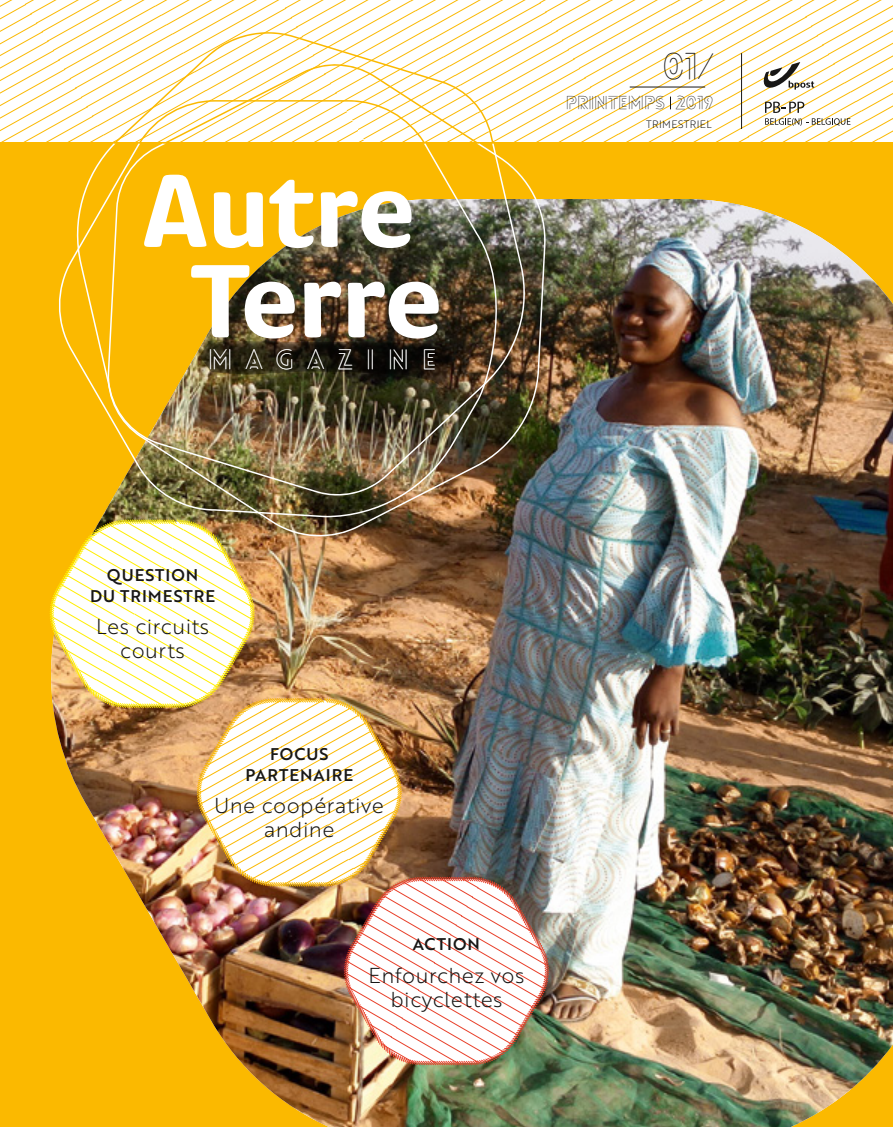
<style>
.page{position:relative;width:893px;height:1127px;background:#fff}
.page>*{position:absolute;margin:0;border:0;box-sizing:border-box;transform-origin:0 0}
.t1{font:300 36px "Lovelo Line";color:#181716}
.t2{font:300 26.85px "Lovelo Line";letter-spacing:.49em;color:#fff}
.t3{font:21px/24px "Brother 1816 Light";letter-spacing:.02em;color:#181716;text-align:center}
.t4{font:300 18px "Lovelo Line";color:#181716}
.t5{font:16.5px/21px "Brother 1816 Medium";letter-spacing:.06em;color:#181716;text-align:center}
.t6{font:10.5px "Brother 1816 Light";letter-spacing:.04em;color:#181716}
</style>
<div class="page">
<div style="left:0;top:143px;width:893px;height:984px;background:#fbb900"></div>
<img style="left:101px;top:199px;width:792px;height:928px">
<img style="left:49px;top:518px;width:501px;height:548px">
<svg style="left:0;top:0;width:893px;height:143px"></svg>
<hr style="left:630px;top:87px;width:75px;height:1px;background:#181716">
<svg style="left:670px;top:97px;width:1px;height:12px"></svg>
<svg style="left:761px;top:62px;width:53px;height:28px"></svg>
<svg style="left:765px;top:102px;width:85px;height:24px"></svg>
<hr style="left:741px;top:53px;width:1px;height:76px;background:#181716">
<img style="left:106px;top:190px;width:441px;height:349px">
<img style="left:70px;top:143px;width:462px;height:355px">
<img style="left:191px;top:265px;width:262px;height:125px">
<svg style="left:144px;top:175px;width:62px;height:72px"></svg>
<svg style="left:214px;top:192px;width:49px;height:56px"></svg>
<svg style="left:269px;top:180px;width:45px;height:68px"></svg>
<svg style="left:321px;top:191px;width:91px;height:57px;background:#c7c0a5"></svg>
<svg style="left:114px;top:27px;width:380px;height:116px"></svg>
<svg style="left:138px;top:60px;width:341px;height:83px"></svg>
<h1 class="t1" style="left:662px;top:44px;width:53px">01/</h1>
<p class="t4" style="left:566px;top:92px;width:149px">PRINTEMPS 2019</p>
<p class="t6" style="left:646px;top:116px;width:67px">TRIMESTRIEL</p>
<p class="t2" style="left:208px;top:343px;width:230px">MAGAZINE</p>
<p class="t5" style="left:90px;top:564px;width:127px">QUESTION<br>DU TRIMESTRE</p>
<p class="t3" style="left:96px;top:614px;width:115px">Les circuits courts</p>
<p class="t5" style="left:246px;top:742px;width:109px">FOCUS<br>PARTENAIRE</p>
<p class="t3" style="left:215px;top:793px;width:171px">Une coopérative andine</p>
<p class="t5" style="left:413px;top:933px;width:69px">ACTION</p>
<p class="t3" style="left:369px;top:962px;width:157px">Enfourchez vos bicyclettes</p>
</div>
